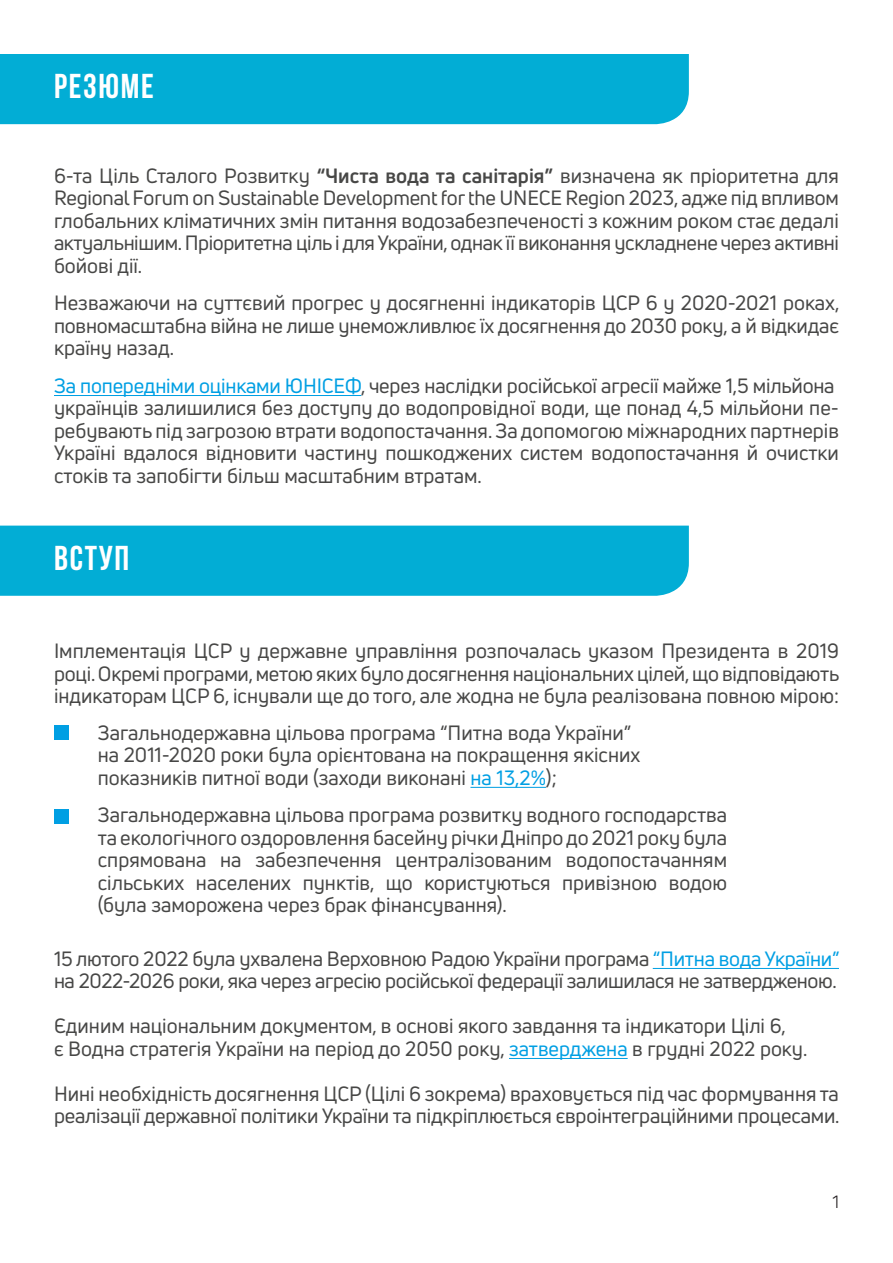
<style>
.page{position:relative;width:893px;height:1263px;background:#fff}
.page>*{position:absolute;margin:0;border:0;box-sizing:border-box;transform-origin:0 0}
.t1{font:700 34.5px "Bebas Neue";letter-spacing:.05em;color:#fff}
.t2{font:20.25px/22.5px "Uni Neue";color:#474746;text-align:justify}
.t3{font:20.25px/22.5px "Uni Neue";letter-spacing:-.02em;color:#474746}
.t4{font:300 18px "Kohinoor Devanagari";color:#241f21}
.s1{font-weight:700}
.s2{color:#009fe3}
</style>
<div class="page">
<hr style="left:54px;top:395px;width:307px;height:1px;background:#009fe3">
<div style="left:0;top:54px;width:689px;height:70px;background:#02add5"></div>
<hr style="left:653px;top:968px;width:186px;height:1px;background:#009fe3">
<hr style="left:509px;top:1058px;width:119px;height:1px;background:#009fe3">
<div style="left:0;top:526px;width:689px;height:70px;background:#02add5"></div>
<div style="left:54px;top:725px;width:15px;height:15px;background:#009fe3"></div>
<div style="left:54px;top:809px;width:15px;height:15px;background:#009fe3"></div>
<hr style="left:470px;top:787px;width:76px;height:1px;background:#009fe3">
<h1 class="t1" style="left:54px;top:67px;width:102px">Резюме</h1>
<p class="t2" style="left:54px;top:164px;width:787px">6-та Ціль Сталого Розвитку <span class="s1">“Чиста вода та санітарія”</span> визначена як пріоритетна для Regional Forum on Sustainable Development for the UNECE Region 2023, адже під впливом глобальних кліматичних змін питання водозабезпеченості з кожним роком стає дедалі актуальнішим. Пріоритетна ціль і для України, однак її виконання ускладнене через активні бойові дії.</p>
<p class="t2" style="left:54px;top:292px;width:787px">Незважаючи на суттєвий прогрес у досягненні індикаторів ЦСР 6 у 2020-2021 роках, повномасштабна війна не лише унеможливлює їх досягнення до 2030 року, а й відкидає країну назад.</p>
<p class="t2" style="left:54px;top:374px;width:786px;text-align:left"><span class="s2">За попередніми оцінками ЮНІСЕФ</span>, через наслідки російської агресії майже 1,5 мільйона українців залишилися без доступу до водопровідної води, ще понад 4,5 мільйони пе&shy;ребувають під загрозою втрати водопостачання. За допомогою міжнародних партнерів Україні вдалося відновити частину пошкоджених систем водопостачання й очистки стоків та запобігти більш масштабним втратам.</p>
<h1 class="t1" style="left:54px;top:539px;width:77px">Вступ</h1>
<p class="t2" style="left:54px;top:640px;width:787px">Імплементація ЦСР у державне управління розпочалась указом Президента в 2019 році. Окремі програми, метою яких було досягнення національних цілей, що відповідають індикаторам ЦСР 6, існували ще до того, але жодна не була реалізована повною мірою:</p>
<p class="t2" style="left:98px;top:721px;width:544px;text-align:left">Загальнодержавна цільова програма “Питна вода України” на 2011-2020 роки була орієнтована на покращення якісних показників питної води (заходи виконані <span class="s2">на 13,2%</span>);</p>
<p class="t2" style="left:98px;top:804px;width:631px">Загальнодержавна цільова програма розвитку водного господарства та екологічного оздоровлення басейну річки Дніпро до 2021 року була спрямована на забезпечення централізованим водопостачанням сільських населених пунктів, що користуються привізною водою (була заморожена через брак фінансування).</p>
<p class="t3" style="left:54px;top:947px;width:787px">15 лютого 2022 була ухвалена Верховною Радою України програма <span class="s2">“Питна вода України” </span>на 2022-2026 роки, яка через агресію російської федерації залишилася не затвердженою.</p>
<p class="t2" style="left:54px;top:1015px;width:755px">Єдиним національним документом, в основі якого завдання та індикатори Цілі 6,<br>є Водна стратегія України на період до 2050 року, <span class="s2">затверджена</span> в грудні 2022 року.</p>
<p class="t2" style="left:54px;top:1082px;width:787px">Нині необхідність досягнення ЦСР (Цілі 6 зокрема) враховується під час формування та реалізації державної політики України та підкріплюється євроінтеграційними процесами.</p>
<p class="t4" style="left:832px;top:1191px;width:9px">1</p>
</div>
